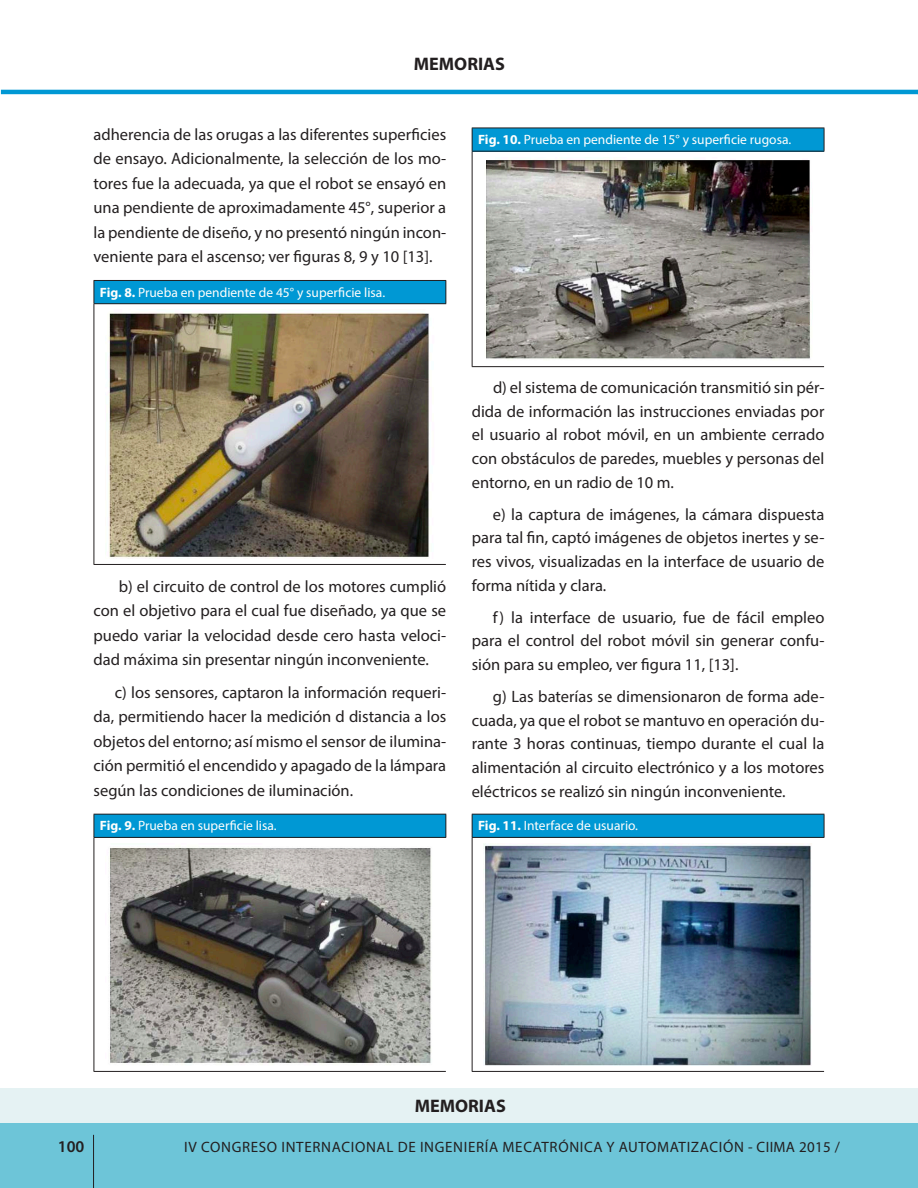
<style>
.page{position:relative;width:918px;height:1188px;background:#fff}
.page>*{position:absolute;margin:0;border:0;box-sizing:border-box;transform-origin:0 0}
.t1{font:700 18.15px "Myriad Pro";color:#231f20}
.t2{font:16.5px/23.7px "Myriad Pro";color:#231f20;text-align:justify}
.t3{font:600 16.5px "Myriad Pro";color:#231f20}
.t4{font:15px "Myriad Pro";letter-spacing:.045em;color:#231f20}
.t5{font:13.5px "Myriad Pro";color:#fffefc}
.s1{font-weight:700}
</style>
<div class="page">
<div style="left:1px;top:1095px;width:917px;height:93px;background:#6dc5d8"></div>
<hr style="left:1px;top:90px;width:917px;height:4px;background:#0098d4">
<hr style="left:93px;top:1135px;width:1px;height:53px;background:#231f20">
<div style="left:0;top:1088px;width:918px;height:35px;background:#e5f2f3"></div>
<div style="left:94px;top:280px;width:352px;height:24px;background:#0098d4"></div>
<hr style="left:94px;top:280px;width:352px;height:1px;background:#231f20">
<svg style="left:94px;top:281px;width:1px;height:22px"></svg>
<hr style="left:94px;top:303px;width:352px;height:1px;background:#231f20">
<svg style="left:445px;top:281px;width:1px;height:22px"></svg>
<hr style="left:94px;top:304px;width:1px;height:260px;background:#231f20">
<hr style="left:94px;top:564px;width:352px;height:1px;background:#231f20">
<img style="left:108px;top:313px;width:321px;height:245px">
<div style="left:94px;top:814px;width:352px;height:23px;background:#0098d4"></div>
<hr style="left:94px;top:814px;width:352px;height:1px;background:#231f20">
<svg style="left:94px;top:815px;width:1px;height:22px"></svg>
<hr style="left:94px;top:837px;width:352px;height:1px;background:#231f20">
<svg style="left:445px;top:815px;width:1px;height:22px"></svg>
<hr style="left:94px;top:838px;width:1px;height:233px;background:#231f20">
<hr style="left:94px;top:1071px;width:352px;height:1px;background:#231f20">
<img style="left:109px;top:848px;width:322px;height:217px">
<div style="left:472px;top:128px;width:352px;height:23px;background:#0098d4"></div>
<hr style="left:472px;top:128px;width:352px;height:1px;background:#231f20">
<svg style="left:472px;top:128px;width:1px;height:23px"></svg>
<hr style="left:472px;top:151px;width:352px;height:1px;background:#231f20">
<svg style="left:824px;top:128px;width:1px;height:23px"></svg>
<hr style="left:472px;top:152px;width:1px;height:214px;background:#231f20">
<hr style="left:472px;top:366px;width:352px;height:1px;background:#231f20">
<img style="left:486px;top:159px;width:325px;height:200px">
<div style="left:472px;top:814px;width:352px;height:23px;background:#0098d4"></div>
<hr style="left:472px;top:814px;width:352px;height:1px;background:#231f20">
<svg style="left:472px;top:815px;width:1px;height:22px"></svg>
<hr style="left:472px;top:837px;width:352px;height:1px;background:#231f20">
<svg style="left:824px;top:815px;width:1px;height:22px"></svg>
<hr style="left:472px;top:838px;width:1px;height:233px;background:#231f20">
<hr style="left:472px;top:1071px;width:352px;height:1px;background:#231f20">
<img style="left:484px;top:843px;width:328px;height:222px">
<p class="t1" style="left:414px;top:52px;width:93px">MEMORIAS</p>
<p class="t2" style="left:94px;top:122px;width:354px;line-height:24.5px">adherencia de las orugas a las diferentes superficies de ensayo. Adicionalmente, la selección de los mo&shy;tores fue la adecuada, ya que el robot se ensayó en una pendiente de aproximadamente 45°, superior a la pendiente de diseño, y no presentó ningún incon&shy;veniente para el ascenso; ver figuras 8, 9 y 10 [13].</p>
<p class="t5" style="left:100px;top:284px;width:287px"><span class="s1">Fig. 8.</span> Prueba en pendiente de 45° y superficie lisa.</p>
<p class="t5" style="left:478px;top:131px;width:315px"><span class="s1">Fig. 10.</span> Prueba en pendiente de 15° y superficie rugosa.</p>
<p class="t2" style="left:94px;top:574px;width:354px;line-height:24.5px;text-indent:25px">b) el circuito de control de los motores cumplió con el objetivo para el cual fue diseñado, ya que se puedo variar la velocidad desde cero hasta veloci&shy;dad máxima sin presentar ningún inconveniente.</p>
<p class="t2" style="left:94px;top:680px;width:354px;line-height:24.5px;text-indent:21px">c) los sensores, captaron la información requeri&shy;da, permitiendo hacer la medición d distancia a los objetos del entorno; así mismo el sensor de ilumina&shy;ción permitió el encendido y apagado de la lámpara según las condiciones de iluminación.</p>
<p class="t5" style="left:100px;top:817px;width:178px"><span class="s1">Fig. 9.</span> Prueba en superficie lisa.</p>
<p class="t2" style="left:472px;top:376px;width:354px;text-indent:21px">d) el sistema de comunicación transmitió sin pér&shy;dida de información las instrucciones enviadas por el usuario al robot móvil, en un ambiente cerrado con obstáculos de paredes, muebles y personas del entorno, en un radio de 10 m.</p>
<p class="t2" style="left:472px;top:502px;width:354px;text-indent:21px">e) la captura de imágenes, la cámara dispuesta para tal fin, captó imágenes de objetos inertes y se&shy;res vivos, visualizadas en la interface de usuario de forma nítida y clara.</p>
<p class="t2" style="left:472px;top:605px;width:354px;text-indent:21px">f) la interface de usuario, fue de fácil empleo para el control del robot móvil sin generar confu&shy;sión para su empleo, ver figura 11, [13].</p>
<p class="t2" style="left:472px;top:685px;width:354px;text-indent:21px">g) Las baterías se dimensionaron de forma ade&shy;cuada, ya que el robot se mantuvo en operación du&shy;rante 3 horas continuas, tiempo durante el cual la alimentación al circuito electrónico y a los motores eléctricos se realizó sin ningún inconveniente.</p>
<p class="t5" style="left:478px;top:817px;width:161px"><span class="s1">Fig. 11.</span> Interface de usuario.</p>
<p class="t1" style="left:415px;top:1094px;width:93px">MEMORIAS</p>
<p class="t3" style="left:58px;top:1136px;width:28px">100</p>
<p class="t4" style="left:184px;top:1138px;width:657px">IV CONGRESO INTERNACIONAL DE INGENIERÍA MECATRÓNICA Y AUTOMATIZACIÓN - CIIMA 2015 /</p>
</div>
